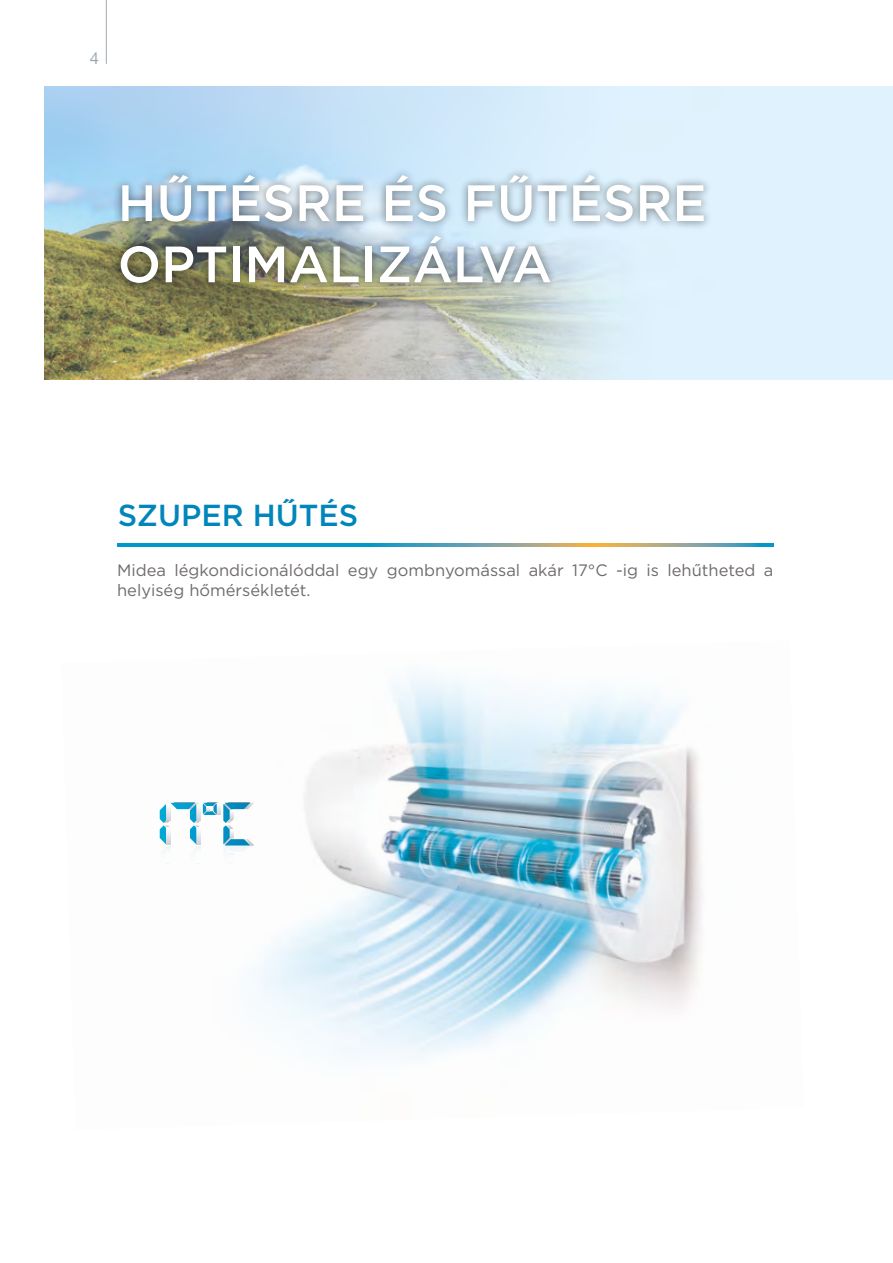
<style>
.page{position:relative;width:893px;height:1263px;background:#fff}
.page>*{position:absolute;margin:0;border:0;box-sizing:border-box;transform-origin:0 0}
.t1{font:500 51px/61.2px "Gotham";color:#fff}
.t2{font:500 30.3px "Gotham";color:#0086ba}
.t3{font:16.5px/19.8px "Gotham";color:#6f6a6c}
.t4{font:16.5px "Helvetica Neue LT";color:#9da9b1}
</style>
<div class="page">
<hr style="left:106px;top:0;width:1px;height:64px;background:#9da9b1">
<img style="left:159px;top:674px;width:543px;height:385px">
<svg style="left:160px;top:803px;width:94px;height:60px"></svg>
<svg style="left:166px;top:847px;width:4px;height:16px"></svg>
<svg style="left:118px;top:544px;width:476px;height:2px"></svg>
<svg style="left:594px;top:544px;width:180px;height:2px"></svg>
<img style="left:44px;top:86px;width:849px;height:294px">
<img style="left:105px;top:162px;width:615px;height:147px">
<p class="t4" style="left:90px;top:48px;width:11px">4</p>
<h1 class="t1" style="left:118px;top:172px;width:590px">HŰTÉSRE ÉS FŰTÉSRE<br>OPTIMALIZÁLVA</h1>
<h2 class="t2" style="left:118px;top:495px;width:242px">SZUPER HŰTÉS</h2>
<p class="t3" style="left:117px;top:560px;width:658px">Midea légkondicionálóddal egy gombnyomással akár 17°C -ig is lehűtheted a helyiség hőmérsékletét.</p>
</div>
